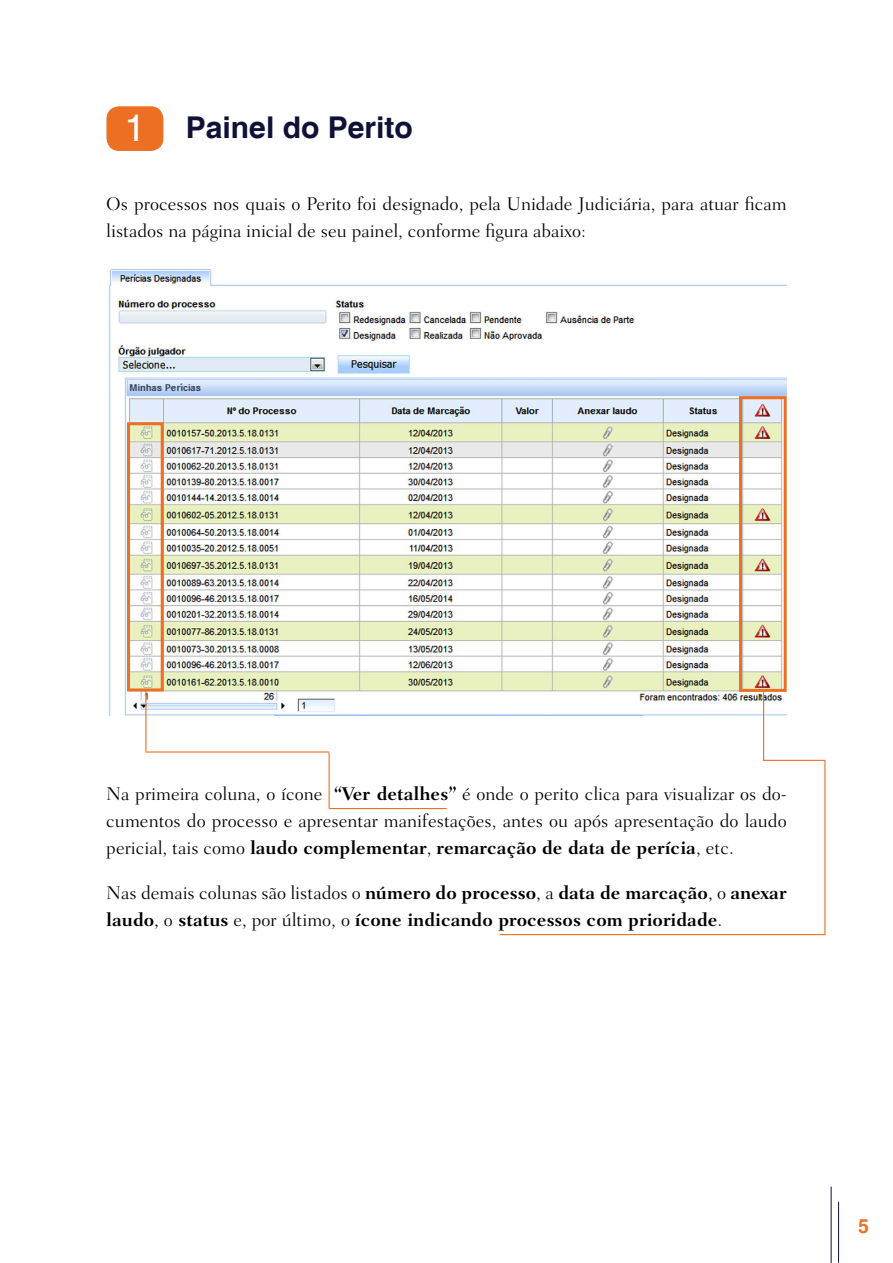
<style>
.page{position:relative;width:893px;height:1263px;background:#fff}
.page>*{position:absolute;margin:0;border:0;box-sizing:border-box;transform-origin:0 0}
.t1{font:37.5px "Switzerland Plain";color:#fff}
.t2{font:700 30px "Helvetica";color:#0f1137}
.t3{font:700 19.5px "Helvetica";color:#ed6f23}
.t4{font:300 18.75px/27px "Fairfield LT Std";color:#000}
.t5{font:700 18.75px/27px "Fairfield LT Std";color:#000}
.s1{font-weight:700}
.s2{font-weight:300}
</style>
<div class="page">
<hr style="left:831px;top:1187px;width:1px;height:76px;background:#0f1137">
<hr style="left:838px;top:1202px;width:1px;height:61px;background:#0f1137">
<div style="left:106px;top:106px;width:57px;height:45px;background:#ed6f23;border-radius:13px"></div>
<img style="left:109px;top:268px;width:678px;height:448px">
<div style="left:739px;top:396px;width:48px;height:296px;border:3px solid #ed6f23"></div>
<div style="left:127px;top:422px;width:37px;height:269px;border:3px solid #ed6f23"></div>
<hr style="left:329px;top:808px;width:117px;height:1px;background:#ed6f23">
<hr style="left:145px;top:751px;width:184px;height:1px;background:#ed6f23">
<hr style="left:145px;top:691px;width:1px;height:60px;background:#ed6f23">
<hr style="left:329px;top:752px;width:1px;height:56px;background:#ed6f23">
<hr style="left:763px;top:692px;width:1px;height:68px;background:#ed6f23">
<hr style="left:500px;top:934px;width:325px;height:1px;background:#ed6f23">
<hr style="left:763px;top:760px;width:62px;height:1px;background:#ed6f23">
<hr style="left:824px;top:760px;width:1px;height:174px;background:#ed6f23">
<h1 class="t1" style="left:124px;top:106px;width:22px">1</h1>
<h2 class="t2" style="left:186px;top:109px;width:228px">Painel do Perito</h2>
<p class="t4" style="left:106px;top:190px;width:682px">Os processos nos quais o Perito foi designado, pela Unidade Judiciária, para atuar ficam listados na página inicial de seu painel, conforme figura abaixo:</p>
<p class="t4" style="left:106px;top:780px;width:682px;text-align:justify">Na primeira coluna, o ícone <span class="s1">“Ver detalhes”</span> é onde o perito clica para visualizar os do&shy;cumentos do processo e apresentar manifestações, antes ou após apresentação do laudo pericial, tais como <span class="s1">laudo complementar</span>, <span class="s1">remarcação de data de perícia</span>, etc.</p>
<p class="t5" style="left:106px;top:879px;width:682px"><span class="s2">Nas demais colunas são listados o</span> número do processo<span class="s2">, a</span> data de marcação<span class="s2">, o</span> anexar laudo<span class="s2">, o</span> status <span class="s2">e, por último, o</span> ícone indicando processos com prioridade<span class="s2">.</span></p>
<p class="t3" style="left:858px;top:1214px;width:12px">5</p>
</div>
